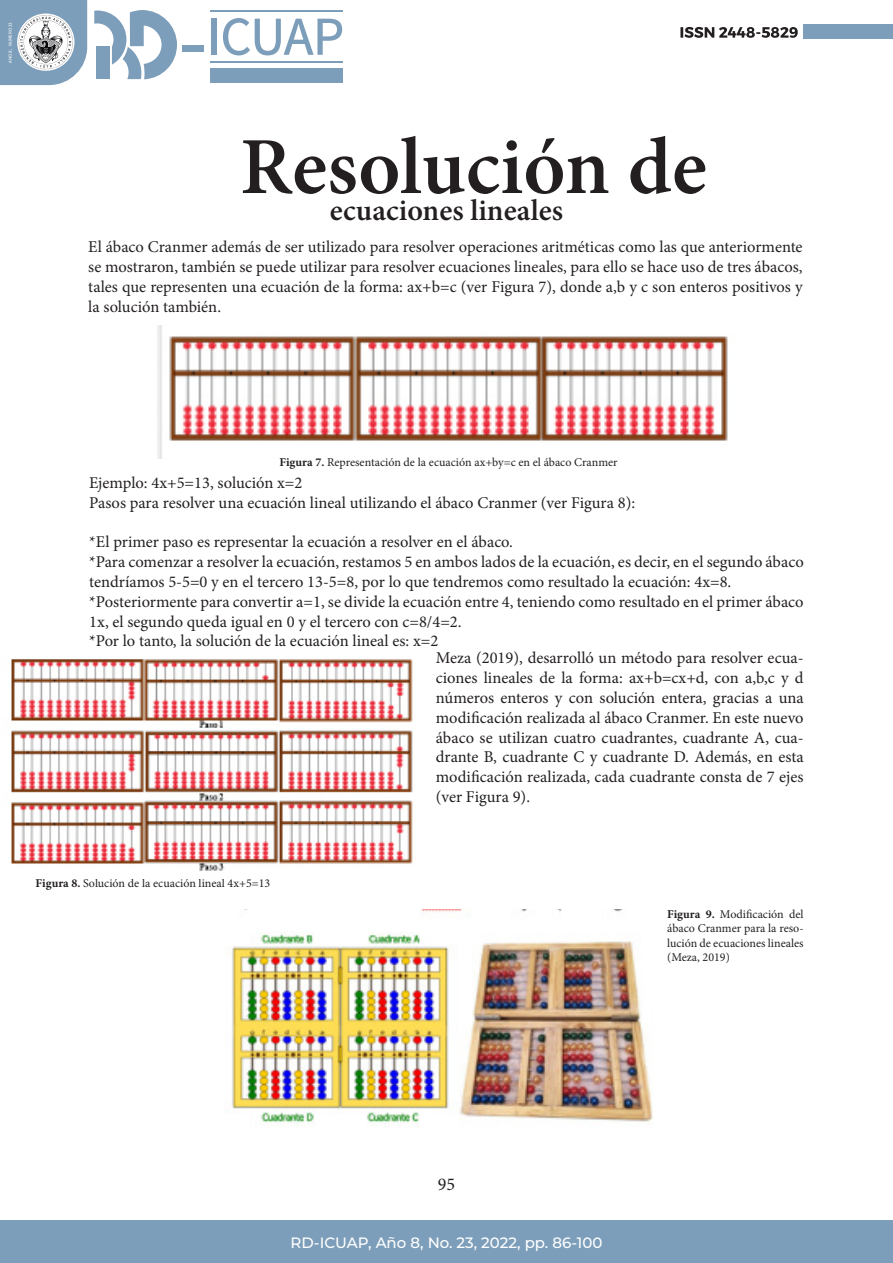
<style>
.page{position:relative;width:893px;height:1263px;background:#fff}
.page>*{position:absolute;margin:0;border:0;box-sizing:border-box;transform-origin:0 0}
.TÍTULO_DE_ARTÍCULO{font:600 81px "Minion Pro";color:#231f20}
.TÍTULO_DE_ARTÍCULO-2{font:600 30px "Minion Pro";color:#231f20}
.t1{font:18px "Minion Pro";color:#231f20}
.TÍTULO_DE_ARTÍCULO-3{font:16.5px/19.8px "Minion Pro";color:#231f20;text-align:justify}
.t2{font:500 15px "Montserrat";color:#fff}
.TÍTULO_DE_ARTÍCULO-4{font:12px/14.4px "Minion Pro";color:#231f20;text-align:justify}
.t3{font:4.5px "BUAP802";color:#fff}
.s1{font-weight:700}
</style>
<div class="page">
<div style="left:804px;top:25px;width:89px;height:14px;background:#7d9eba"></div>
<svg style="left:680px;top:27px;width:118px;height:11px"></svg>
<div style="left:0;top:1220px;width:893px;height:43px;background:#7d9eba"></div>
<svg style="left:94px;top:10px;width:83px;height:69px"></svg>
<div style="left:96px;top:46px;width:14px;height:33px;background:#7d9eba"></div>
<svg style="left:0;top:0;width:87px;height:85px"></svg>
<div style="left:3px;top:9px;width:11px;height:67px;background:#7d9eba"></div>
<div style="left:182px;top:45px;width:21px;height:7px;background:#7d9eba"></div>
<div style="left:210px;top:68px;width:133px;height:14px;background:#7d9eba"></div>
<svg style="left:203px;top:18px;width:139px;height:37px"></svg>
<hr style="left:210px;top:10px;width:133px;height:2px;background:#7d9eba">
<hr style="left:210px;top:61px;width:133px;height:2px;background:#7d9eba">
<img style="left:158px;top:325px;width:570px;height:133px">
<img style="left:11px;top:659px;width:402px;height:212px">
<img style="left:229px;top:909px;width:424px;height:218px">
<p class="t3" style="left:8px;top:63px;width:42px;rotate:-90deg">AÑO 8, NÚMERO 23</p>
<p class="TÍTULO_DE_ARTÍCULO" style="left:240px;top:111px;width:468px">Resolución de</p>
<p class="TÍTULO_DE_ARTÍCULO-2" style="left:330px;top:189px;width:235px">ecuaciones lineales</p>
<p class="TÍTULO_DE_ARTÍCULO-3" style="left:88px;top:237px;width:716px">El ábaco Cranmer además de ser utilizado para resolver operaciones aritméticas como las que anteriormente se mostraron, también se puede utilizar para resolver ecuaciones lineales, para ello se hace uso de tres ábacos, tales que representen una ecuación de la forma: ax+b=c (ver Figura 7), donde a,b y c son enteros positivos y la solución también.</p>
<p class="TÍTULO_DE_ARTÍCULO-4" style="left:279px;top:455px;width:340px"><span class="s1">Figura 7.</span> Representación de la ecuación ax+by=c en el ábaco Cranmer</p>
<p class="TÍTULO_DE_ARTÍCULO-3" style="left:89px;top:473px;width:215px">Ejemplo: 4x+5=13, solución x=2</p>
<p class="TÍTULO_DE_ARTÍCULO-3" style="left:89px;top:493px;width:547px">Pasos para resolver una ecuación lineal utilizando el ábaco Cranmer (ver Figura 8):</p>
<p class="TÍTULO_DE_ARTÍCULO-3" style="left:89px;top:532px;width:425px">*El primer paso es representar la ecuación a resolver en el ábaco.</p>
<p class="TÍTULO_DE_ARTÍCULO-3" style="left:89px;top:552px;width:716px">*Para comenzar a resolver la ecuación, restamos 5 en ambos lados de la ecuación, es decir, en el segundo ábaco tendríamos 5-5=0 y en el tercero 13-5=8, por lo que tendremos como resultado la ecuación: 4x=8.</p>
<p class="TÍTULO_DE_ARTÍCULO-3" style="left:89px;top:592px;width:716px">*Posteriormente para convertir a=1, se divide la ecuación entre 4, teniendo como resultado en el primer ábaco<br>1x, el segundo queda igual en 0 y el tercero con c=8/4=2.</p>
<p class="TÍTULO_DE_ARTÍCULO-3" style="left:89px;top:631px;width:351px">*Por lo tanto, la solución de la ecuación lineal es: x=2</p>
<p class="TÍTULO_DE_ARTÍCULO-3" style="left:436px;top:648px;width:369px">Meza (2019), desarrolló un método para resolver ecua&shy;ciones lineales de la forma: ax+b=cx+d, con a,b,c y d números enteros y con solución entera, gracias a una modificación realizada al ábaco Cranmer. En este nuevo ábaco se utilizan cuatro cuadrantes, cuadrante A, cua&shy;drante B, cuadrante C y cuadrante D. Además, en esta modificación realizada, cada cuadrante consta de 7 ejes (ver Figura 9).</p>
<p class="TÍTULO_DE_ARTÍCULO-4" style="left:36px;top:876px;width:236px"><span class="s1">Figura 8.</span> Solución de la ecuación lineal 4x+5=13</p>
<p class="TÍTULO_DE_ARTÍCULO-4" style="left:667px;top:907px;width:138px"><span class="s1">Figura 9.</span> Modificación del ábaco Cranmer para la reso&shy;lución de ecuaciones lineales (Meza, 2019)</p>
<p class="t1" style="left:438px;top:1172px;width:19px">95</p>
<p class="t2" style="left:291px;top:1232px;width:313px">RD-ICUAP, Año 8, No. 23, 2022, pp. 86-100</p>
</div>
